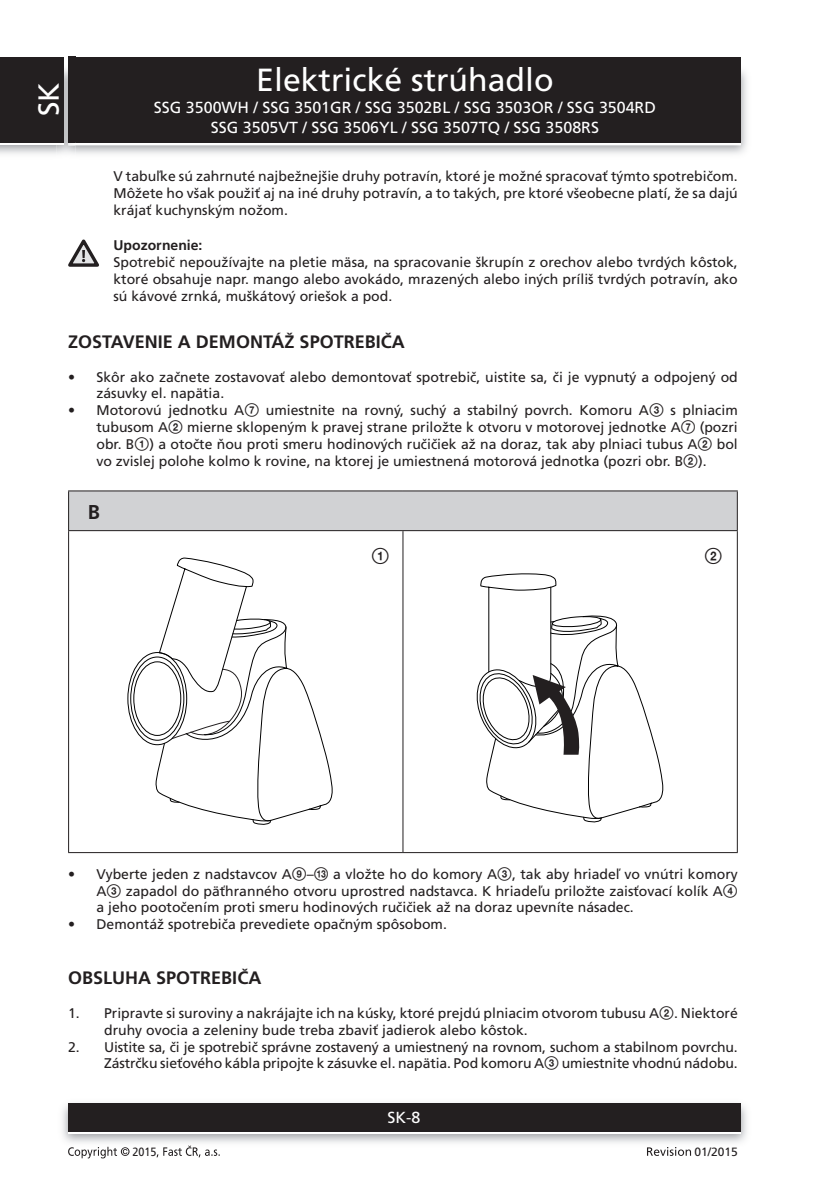
<style>
.page{position:relative;width:840px;height:1191px;background:#fff}
.page>*{position:absolute;margin:0;border:0;box-sizing:border-box;transform-origin:0 0}
.t1{font:32px "Frutiger CE";color:#fff}
.t2{font:29px "Frutiger CE";color:#fff}
.text_7{font:700 20px "Frutiger CE";color:#231f20}
.titulek_9{font:700 18px "Frutiger CE";color:#231f20}
.t3{font:16.8px "Zz 3";color:#231f20}
.t4{font:16px/20px "Frutiger CE";color:#fff;text-align:center}
.odrazka_5mm{font:14px/16.8px "Frutiger CE";color:#231f20}
.text_7-2{font:14px/16.8px "Frutiger CE";color:#231f20}
.text_7-3{font:700 14px "Frutiger CE";color:#231f20}
.t5{font:12px "Frutiger CE";color:#231f20}
.t6{font:12px "Frutiger CE";color:#231f20;scale:.9 1}
.s1{font-family:"Zz 3"}
</style>
<div class="page">
<img style="left:0;top:63px;width:747px;height:91px">
<img style="left:740px;top:68px;width:1px;height:75px">
<div style="left:68px;top:59px;width:672px;height:86px;background:#fff"></div>
<div style="left:68px;top:57px;width:672px;height:86px;background:#231f20"></div>
<img style="left:62px;top:1103px;width:685px;height:40px">
<div style="left:68px;top:1106px;width:672px;height:28px;background:linear-gradient(to right,#fff,#fff)"></div>
<div style="left:68px;top:1103px;width:672px;height:28px;background:#231f20"></div>
<div style="left:0;top:59px;width:64px;height:86px;background:#fff"></div>
<div style="left:0;top:57px;width:64px;height:86px;background:#231f20"></div>
<svg style="left:68px;top:1146px;width:61px;height:12px"></svg>
<svg style="left:156px;top:1145px;width:64px;height:12px"></svg>
<svg style="left:647px;top:1147px;width:43px;height:8px"></svg>
<svg style="left:68px;top:239px;width:31px;height:28px"></svg>
<div style="left:69px;top:491px;width:668px;height:39px;background:#d1d2d4"></div>
<hr style="left:68px;top:491px;width:1px;height:39px;background:#231f20">
<hr style="left:736px;top:491px;width:1px;height:39px;background:#231f20">
<hr style="left:68px;top:531px;width:1px;height:321px;background:#231f20">
<hr style="left:402px;top:531px;width:1px;height:321px;background:#231f20">
<hr style="left:736px;top:531px;width:1px;height:321px;background:#231f20">
<hr style="left:68px;top:490px;width:335px;height:1px;background:#231f20">
<hr style="left:403px;top:490px;width:334px;height:1px;background:#231f20">
<hr style="left:68px;top:530px;width:335px;height:1px;background:#231f20">
<hr style="left:403px;top:530px;width:334px;height:1px;background:#231f20">
<hr style="left:68px;top:852px;width:335px;height:1px;background:#231f20">
<hr style="left:403px;top:852px;width:334px;height:1px;background:#231f20">
<svg style="left:155px;top:557px;width:178px;height:268px"></svg>
<svg style="left:476px;top:573px;width:188px;height:250px"></svg>
<h2 class="t2" style="left:32px;top:116px;width:35px;rotate:-90deg">SK</h2>
<h1 class="t1" style="left:256px;top:61px;width:298px">Elektrické strúhadlo</h1>
<p class="t4" style="left:154px;top:98px;width:503px">SSG 3500WH / SSG 3501GR / SSG 3502BL / SSG 3503OR / SSG 3504RD<br>SSG 3505VT / SSG 3506YL / SSG 3507TQ / SSG 3508RS</p>
<p class="text_7-2" style="left:113px;top:168px;width:625px">V tabuľke sú zahrnuté najbežnejšie druhy potravín, ktoré je možné spracovať týmto spotrebičom.<br>Môžete ho však použiť aj na iné druhy potravín, a to takých, pre ktoré všeobecne platí, že sa dajú krájať kuchynským nožom.</p>
<p class="text_7-3" style="left:113px;top:237px;width:90px">Upozornenie:</p>
<p class="text_7-2" style="left:113px;top:254px;width:625px;text-align:justify">Spotrebič nepoužívajte na pletie mäsa, na spracovanie škrupín z orechov alebo tvrdých kôstok, ktoré obsahuje napr. mango alebo avokádo, mrazených alebo iných príliš tvrdých potravín, ako sú kávové zrnká, muškátový oriešok a pod.</p>
<p class="titulek_9" style="left:68px;top:331px;width:338px">ZOSTAVENIE A DEMONTÁŽ SPOTREBIČA</p>
<p class="odrazka_5mm" style="left:96px;top:368px;width:642px;text-indent:-28px">• Skôr ako začnete zostavovať alebo demontovať spotrebič, uistite sa, či je vypnutý a odpojený od zásuvky el. napätia.</p>
<p class="odrazka_5mm" style="left:96px;top:402px;width:642px;text-align:justify;text-indent:-28px">• Motorovú jednotku A<span class="s1">7</span> umiestnite na rovný, suchý a stabilný povrch. Komoru A<span class="s1">3</span> s plniacim tubusom A<span class="s1">2</span> mierne sklopeným k pravej strane priložte k otvoru v motorovej jednotke A<span class="s1">7</span> (pozri obr. B<span class="s1">1</span>) a otočte ňou proti smeru hodinových ručičiek až na doraz, tak aby plniaci tubus A<span class="s1">2</span> bol vo zvislej polohe kolmo k rovine, na ktorej je umiestnená motorová jednotka (pozri obr. B<span class="s1">2</span>).</p>
<p class="text_7" style="left:88px;top:500px;width:14px">B</p>
<p class="t3" style="left:371px;top:547px;width:19px">1</p>
<p class="t3" style="left:704px;top:547px;width:19px">2</p>
<p class="odrazka_5mm" style="left:96px;top:865px;width:642px;text-align:justify;text-indent:-28px">• Vyberte jeden z nadstavcov A<span class="s1">9</span>–<span class="s1">qd</span> a vložte ho do komory A<span class="s1">3</span>, tak aby hriadeľ vo vnútri komory A<span class="s1">3</span> zapadol do päťhranného otvoru uprostred nadstavca. K hriadeľu priložte zaisťovací kolík A<span class="s1">4 </span>a jeho pootočením proti smeru hodinových ručičiek až na doraz upevníte násadec.</p>
<p class="odrazka_5mm" style="left:68px;top:916px;width:378px">• Demontáž spotrebiča prevediete opačným spôsobom.</p>
<p class="titulek_9" style="left:68px;top:967px;width:195px">OBSLUHA SPOTREBIČA</p>
<p class="odrazka_5mm" style="left:104px;top:1004px;width:634px;text-indent:-36px">1. Pripravte si suroviny a nakrájajte ich na kúsky, ktoré prejdú plniacim otvorom tubusu A<span class="s1">2</span>. Niektoré druhy ovocia a zeleniny bude treba zbaviť jadierok alebo kôstok.</p>
<p class="odrazka_5mm" style="left:68px;top:1038px;width:668px;text-align:right">2. Uistite sa, či je spotrebič správne zostavený a umiestnený na rovnom, suchom a stabilnom povrchu.<br>Zástrčku sieťového kábla pripojte k zásuvke el. napätia. Pod komoru A<span class="s1">3</span> umiestnite vhodnú nádobu.</p>
<p class="t4" style="left:387px;top:1108px;width:34px">SK-8</p>
<p class="t6" style="left:132px;top:1144px;width:28px">2015</p>
<p class="t5" style="left:694px;top:1144px;width:45px">01/2015</p>
</div>
